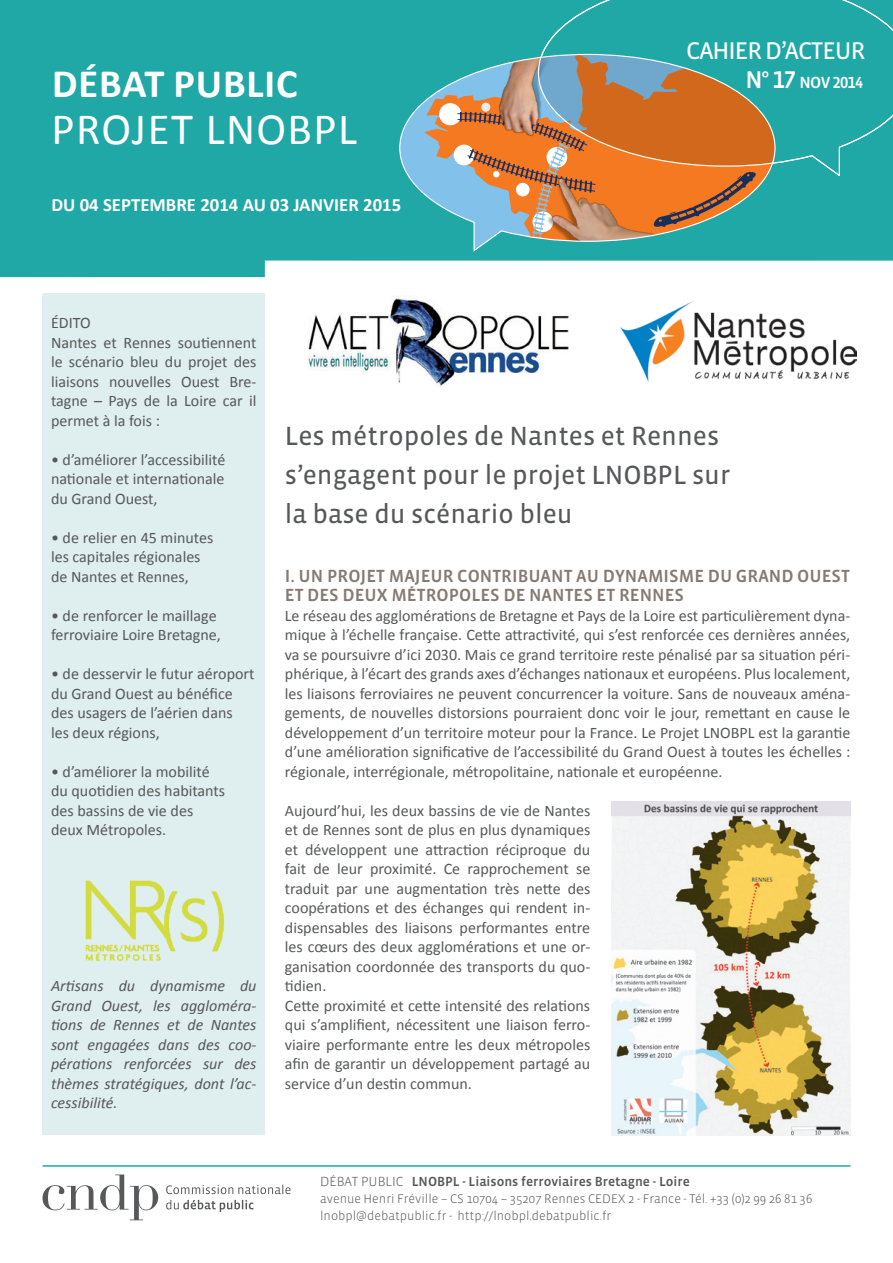
<style>
.page{position:relative;width:893px;height:1263px;background:#fff}
.page>*{position:absolute;margin:0;border:0;box-sizing:border-box;transform-origin:0 0}
.t1{font:45px "Calibri";letter-spacing:.03em;color:#fff}
.t2{font:700 40.5px "Calibri";letter-spacing:.02em;color:#fff}
.t3{font:27px "Vista Sans OT";color:#57585a}
.t4{font:24.75px "Vista Sans OT";letter-spacing:-.04em;color:#fff}
.t5{font:700 18.75px "Calibri";color:#fff}
.TITRE{font:500 18px/19.5px "Vista Sans OT";color:#867b73}
.t6{font:500 16.5px "Vista Sans OT";letter-spacing:-.04em;color:#fff}
.TEXTE_COURANT{font:16.05px/19.5px "Calibri";color:#57585a;text-align:justify}
.TEXTE_COURANT-2{font:italic 16.05px/19.5px "Calibri";color:#57585a;text-align:justify}
.t7{font:500 13.5px "Vista Sans OT";color:#57585a}
.t8{font:300 12.75px "Vista Sans OT";color:#57585a}
.s1{font-size:24.75px}
.s2{font-weight:300}
</style>
<div class="page">
<hr style="left:43px;top:1165px;width:807px;height:2px;background:#1fa8a6">
<svg style="left:166px;top:1200px;width:88px;height:12px"></svg>
<svg style="left:166px;top:1184px;width:124px;height:10px"></svg>
<svg style="left:43px;top:1174px;width:115px;height:46px"></svg>
<svg style="left:0;top:0;width:893px;height:277px;background:#2faeac"></svg>
<div style="left:43px;top:293px;width:222px;height:842px;background:#dfeeee"></div>
<img style="left:308px;top:298px;width:261px;height:89px">
<img style="left:621px;top:300px;width:236px;height:81px">
<img style="left:85px;top:880px;width:140px;height:81px">
<img style="left:612px;top:801px;width:238px;height:334px">
<svg style="left:399px;top:53px;width:377px;height:200px;background:#59b0b4"></svg>
<div style="left:537px;top:0;width:356px;height:178px;background:#1fa8a6"></div>
<svg style="left:457px;top:53px;width:319px;height:198px;background:#a48c67"></svg>
<p class="t2" style="left:52px;top:59px;width:247px">DÉBAT PUBLIC</p>
<p class="t1" style="left:51px;top:101px;width:307px">PROJET LNOBPL</p>
<p class="t5" style="left:51px;top:193px;width:351px">DU 04 SEPTEMBRE 2014 AU 03 JANVIER 2015</p>
<p class="t4" style="left:686px;top:38px;width:181px">CAHIER D’ACTEUR</p>
<p class="t6" style="left:745px;top:74px;width:120px"><span class="s1">N° 17</span> NOV 2014</p>
<p class="TEXTE_COURANT" style="left:51px;top:312px;width:41px">ÉDITO</p>
<p class="TEXTE_COURANT" style="left:51px;top:332px;width:207px">Nantes et Rennes soutiennent le scénario bleu du projet des liaisons nouvelles Ouest Bre&shy;tagne – Pays de la Loire car il permet à la fois :</p>
<p class="TEXTE_COURANT" style="left:51px;top:449px;width:176px">• d’améliorer l’accessibilité nationale et internationale</p>
<p class="TEXTE_COURANT" style="left:51px;top:488px;width:108px">du Grand Ouest,</p>
<p class="TEXTE_COURANT" style="left:51px;top:527px;width:164px">• de relier en 45 minutes</p>
<p class="TEXTE_COURANT" style="left:51px;top:546px;width:151px">les capitales régionales</p>
<p class="TEXTE_COURANT" style="left:51px;top:566px;width:139px">de Nantes et Rennes,</p>
<p class="TEXTE_COURANT" style="left:51px;top:605px;width:167px">• de renforcer le maillage</p>
<p class="TEXTE_COURANT" style="left:51px;top:624px;width:171px">ferroviaire Loire Bretagne,</p>
<p class="TEXTE_COURANT" style="left:51px;top:663px;width:205px;text-align:left">• de desservir le futur aéroport du Grand Ouest au bénéfice des usagers de l’aérien dans</p>
<p class="TEXTE_COURANT" style="left:51px;top:722px;width:110px">les deux régions,</p>
<p class="TEXTE_COURANT" style="left:51px;top:761px;width:160px">• d’améliorer la mobilité</p>
<p class="TEXTE_COURANT" style="left:51px;top:780px;width:176px">du quotidien des habitants</p>
<p class="TEXTE_COURANT" style="left:51px;top:800px;width:144px">des bassins de vie des</p>
<p class="TEXTE_COURANT" style="left:51px;top:819px;width:117px">deux Métropoles.</p>
<p class="TEXTE_COURANT-2" style="left:51px;top:975px;width:207px">Artisans du dynamisme du Grand Ouest, les aggloméra&shy;tions de Rennes et de Nantes sont engagées dans des coo&shy;pérations renforcées sur des thèmes stratégiques, dont l’ac&shy;cessibilité.</p>
<p class="t3" style="left:285px;top:422px;width:436px">Les métropoles de Nantes et Rennes</p>
<p class="t3" style="left:285px;top:461px;width:447px">s’engagent pour le projet LNOBPL sur</p>
<p class="t3" style="left:285px;top:500px;width:289px">la base du scénario bleu</p>
<p class="TITRE" style="left:285px;top:566px;width:567px">I. UN PROJET MAJEUR CONTRIBUANT AU DYNAMISME DU GRAND OUEST<br>ET DES DEUX MÉTROPOLES DE NANTES ET RENNES</p>
<p class="TEXTE_COURANT" style="left:285px;top:605px;width:567px">Le réseau des agglomérations de Bretagne et Pays de la Loire est particulièrement dyna&shy;mique à l’échelle française. Cette attractivité, qui s’est renforcée ces dernières années, va se poursuivre d’ici 2030. Mais ce grand territoire reste pénalisé par sa situation péri&shy;phérique, à l’écart des grands axes d’échanges nationaux et européens. Plus localement, les liaisons ferroviaires ne peuvent concurrencer la voiture. Sans de nouveaux aména&shy;gements, de nouvelles distorsions pourraient donc voir le jour, remettant en cause le développement d’un territoire moteur pour la France. Le Projet LNOBPL est la garantie d’une amélioration significative de l’accessibilité du Grand Ouest à toutes les échelles : régionale, interrégionale, métropolitaine, nationale et européenne.</p>
<p class="TEXTE_COURANT" style="left:285px;top:800px;width:307px">Aujourd’hui, les deux bassins de vie de Nantes et de Rennes sont de plus en plus dynamiques et développent une attraction réciproque du fait de leur proximité. Ce rapprochement se traduit par une augmentation très nette des coopérations et des échanges qui rendent in&shy;dispensables des liaisons performantes entre les cœurs des deux agglomérations et une or&shy;ganisation coordonnée des transports du quo&shy;tidien.</p>
<p class="TEXTE_COURANT" style="left:285px;top:995px;width:307px">Cette proximité et cette intensité des relations qui s’amplifient, nécessitent une liaison ferro&shy;viaire performante entre les deux métropoles afin de garantir un développement partagé au service d’un destin commun.</p>
<p class="t7" style="left:320px;top:1174px;width:371px"><span class="s2">DÉBAT PUBLIC</span> LNOBPL - Liaisons ferroviaires Bretagne - Loire</p>
<p class="t8" style="left:320px;top:1192px;width:494px">avenue Henri Fréville – CS 10704 – 35207 Rennes CEDEX 2 - France - Tél. +33 (0)2 99 26 81 36</p>
<p class="t8" style="left:320px;top:1209px;width:293px">lnobpl@debatpublic.fr - http://lnobpl.debatpublic.fr</p>
</div>
